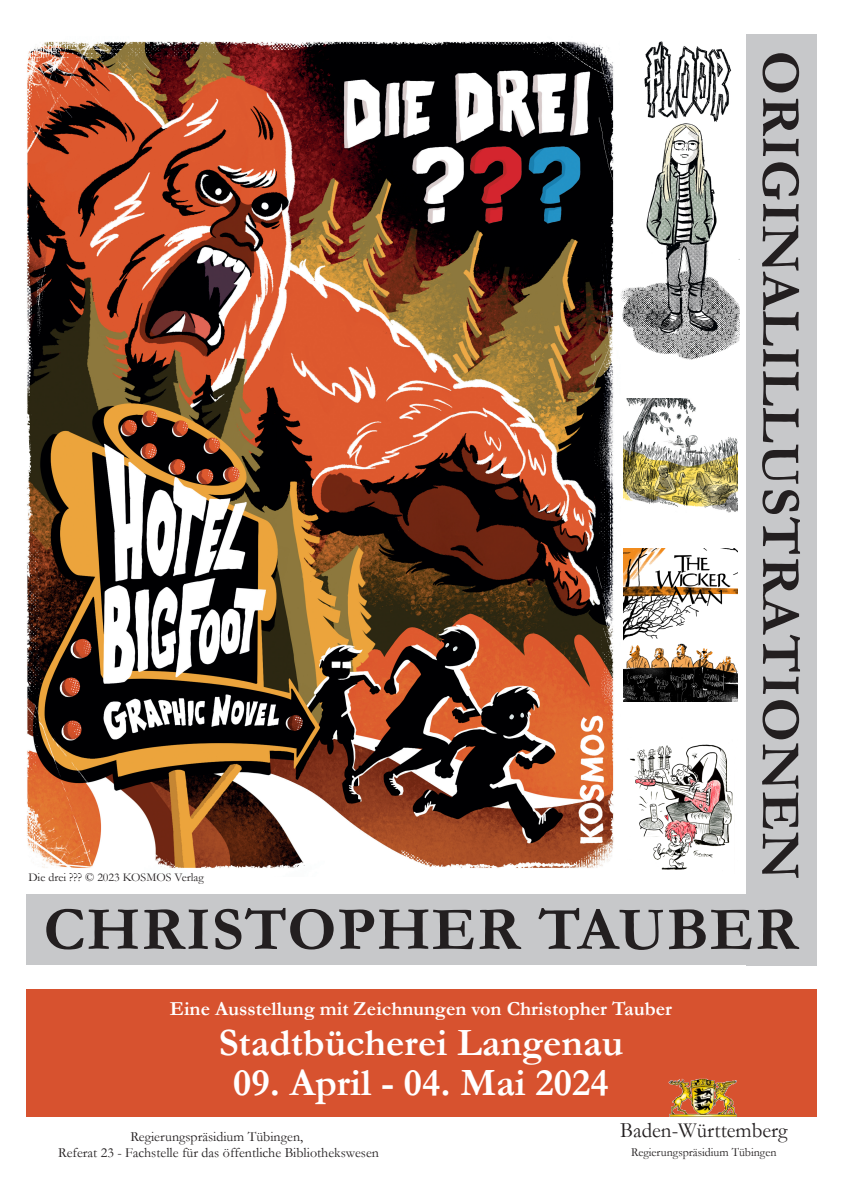
<style>
.page{position:relative;width:842px;height:1191px;background:#fff}
.page>*{position:absolute;margin:0;border:0;box-sizing:border-box;transform-origin:0 0}
.t1{font:700 62px "Garamond";letter-spacing:.02em;color:#231f20}
.t2{font:700 56px "Garamond";letter-spacing:.02em;color:#231f20}
.RPT{font:700 39px "Garamond";color:#fff}
.t3{font:21.6px "Garamond";color:#231f20}
.RPT-2{font:700 20px "Garamond";color:#fff}
.RPT-3{font:14px "Garamond";color:#231f20}
.t4{font:12.4px "Garamond";color:#231f20}
.t5{font:12px "Garamond";color:#231f20}
</style>
<div class="page">
<img style="left:27px;top:41px;width:587px;height:827px">
<div style="left:26px;top:989px;width:790px;height:128px;background:#d7522f"></div>
<img style="left:624px;top:399px;width:113px;height:113px">
<img style="left:624px;top:548px;width:113px;height:153px">
<img style="left:630px;top:744px;width:103px;height:126px">
<img style="left:621px;top:41px;width:119px;height:319px">
<div style="left:746px;top:34px;width:70px;height:931px;background:#c7c8ca"></div>
<img style="left:668px;top:1078px;width:69px;height:39px">
<div style="left:26px;top:894px;width:790px;height:71px;background:#c7c8ca"></div>
<p class="t5" style="left:28px;top:869px;width:177px">Die drei ??? © 2023 KOSMOS Verlag</p>
<p class="t2" style="left:819px;top:51px;width:830px;rotate:90deg">ORIGINALILLUSTRATIONEN</p>
<p class="t1" style="left:43px;top:887px;width:756px">CHRISTOPHER TAUBER</p>
<p class="RPT-2" style="left:170px;top:995px;width:504px">Eine Ausstellung mit Zeichnungen von Christopher Tauber</p>
<p class="RPT" style="left:219px;top:1016px;width:406px">Stadtbücherei Langenau</p>
<p class="RPT" style="left:233px;top:1056px;width:377px">09. April - 04. Mai 2024</p>
<p class="RPT-3" style="left:131px;top:1126px;width:174px">Regierungspräsidium Tübingen,</p>
<p class="RPT-3" style="left:58px;top:1142px;width:322px">Referat 23 - Fachstelle für das öffentliche Bibliothekswesen</p>
<p class="t3" style="left:620px;top:1115px;width:169px">Baden-Württemberg</p>
<p class="t4" style="left:631px;top:1143px;width:147px">Regierungspräsidium Tübingen</p>
</div>
